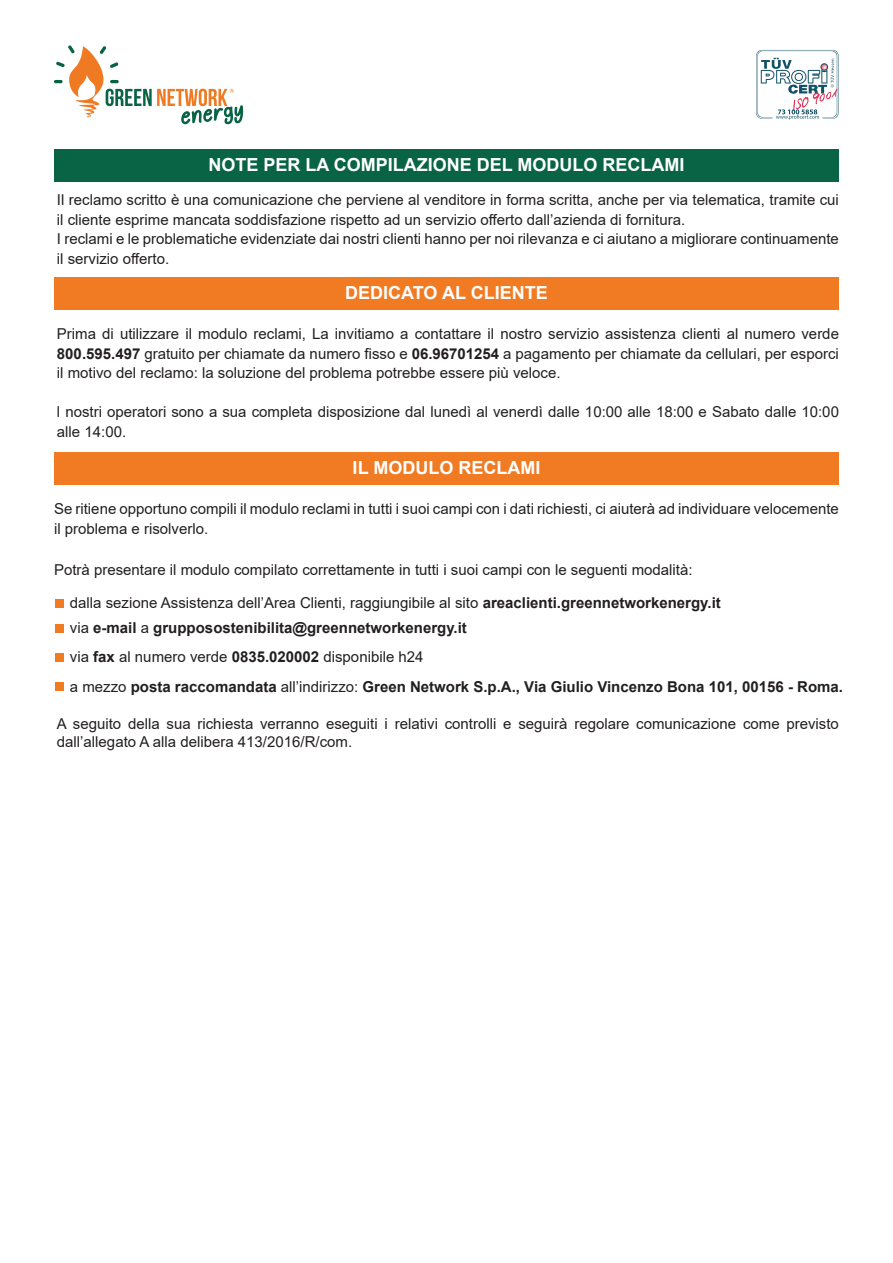
<style>
.page{position:relative;width:893px;height:1263px;background:#fff}
.page>*{position:absolute;margin:0;border:0;box-sizing:border-box;transform-origin:0 0}
.t1{font:700 18px "Arial";color:#fff}
.t2{font:15px/19.5px "Arial";color:#231f20}
.t3{font:700 15px "Arial";color:#231f20}
.s1{font-weight:700}
.s2{font-weight:400}
</style>
<div class="page">
<div style="left:54px;top:149px;width:785px;height:32px;background:#086445"></div>
<div style="left:54px;top:277px;width:785px;height:33px;background:#f17b23"></div>
<div style="left:54px;top:452px;width:785px;height:32px;background:#f17b23"></div>
<svg style="left:54px;top:45px;width:189px;height:79px"></svg>
<svg style="left:756px;top:50px;width:82px;height:70px"></svg>
<div style="left:55px;top:624px;width:9px;height:9px;background:#f17b23"></div>
<div style="left:55px;top:653px;width:9px;height:8px;background:#f17b23"></div>
<div style="left:55px;top:683px;width:9px;height:8px;background:#f17b23"></div>
<div style="left:56px;top:599px;width:8px;height:8px;background:#f17b23"></div>
<p class="t1" style="left:208px;top:152px;width:478px">NOTE PER LA COMPILAZIONE DEL MODULO RECLAMI</p>
<p class="t2" style="left:57px;top:190px;width:783px">Il reclamo scritto è una comunicazione che perviene al venditore in forma scritta, anche per via telematica, tramite cui il cliente esprime mancata soddisfazione rispetto ad un servizio offerto dall’azienda di fornitura.</p>
<p class="t2" style="left:57px;top:229px;width:783px">I reclami e le problematiche evidenziate dai nostri clienti hanno per noi rilevanza e ci aiutano a migliorare continuamente il servizio offerto.</p>
<p class="t1" style="left:345px;top:280px;width:204px">DEDICATO AL CLIENTE</p>
<p class="t2" style="left:57px;top:324px;width:783px;text-align:justify">Prima di utilizzare il modulo reclami, La invitiamo a contattare il nostro servizio assistenza clienti al numero verde <span class="s1">800.595.497</span> gratuito per chiamate da numero fisso e <span class="s1">06.96701254</span> a pagamento per chiamate da cellulari, per esporci il motivo del reclamo: la soluzione del problema potrebbe essere più veloce.</p>
<p class="t2" style="left:57px;top:402px;width:783px">l nostri operatori sono a sua completa disposizione dal lunedì al venerdì dalle 10:00 alle 18:00 e Sabato dalle 10:00 alle 14:00.</p>
<p class="t1" style="left:353px;top:455px;width:189px">IL MODULO RECLAMI</p>
<p class="t2" style="left:54px;top:499px;width:786px">Se ritiene opportuno compili il modulo reclami in tutti i suoi campi con i dati richiesti, ci aiuterà ad individuare velocemente il problema e risolverlo.</p>
<p class="t2" style="left:54px;top:560px;width:640px">Potrà presentare il modulo compilato correttamente in tutti i suoi campi con le seguenti modalità:</p>
<p class="t2" style="left:70px;top:593px;width:652px">dalla sezione Assistenza dell’Area Clienti, raggiungibile al sito <span class="s1">areaclienti.greennetworkenergy.it</span></p>
<p class="t3" style="left:70px;top:617px;width:398px"><span class="s2">via</span> e-mail <span class="s2">a</span> grupposostenibilita@greennetworkenergy.it</p>
<p class="t2" style="left:70px;top:647px;width:355px">via <span class="s1">fax</span> al numero verde <span class="s1">0835.020002</span> disponibile h24</p>
<p class="t3" style="left:70px;top:676px;width:775px"><span class="s2">a mezzo</span> posta raccomandata <span class="s2">all’indirizzo:</span> Green Network S.p.A., Via Giulio Vincenzo Bona 101, 00156 - Roma.</p>
<p class="t2" style="left:57px;top:715px;width:783px;line-height:18px">A seguito della sua richiesta verranno eseguiti i relativi controlli e seguirà regolare comunicazione come previsto dall’allegato A alla delibera 413/2016/R/com.</p>
</div>
